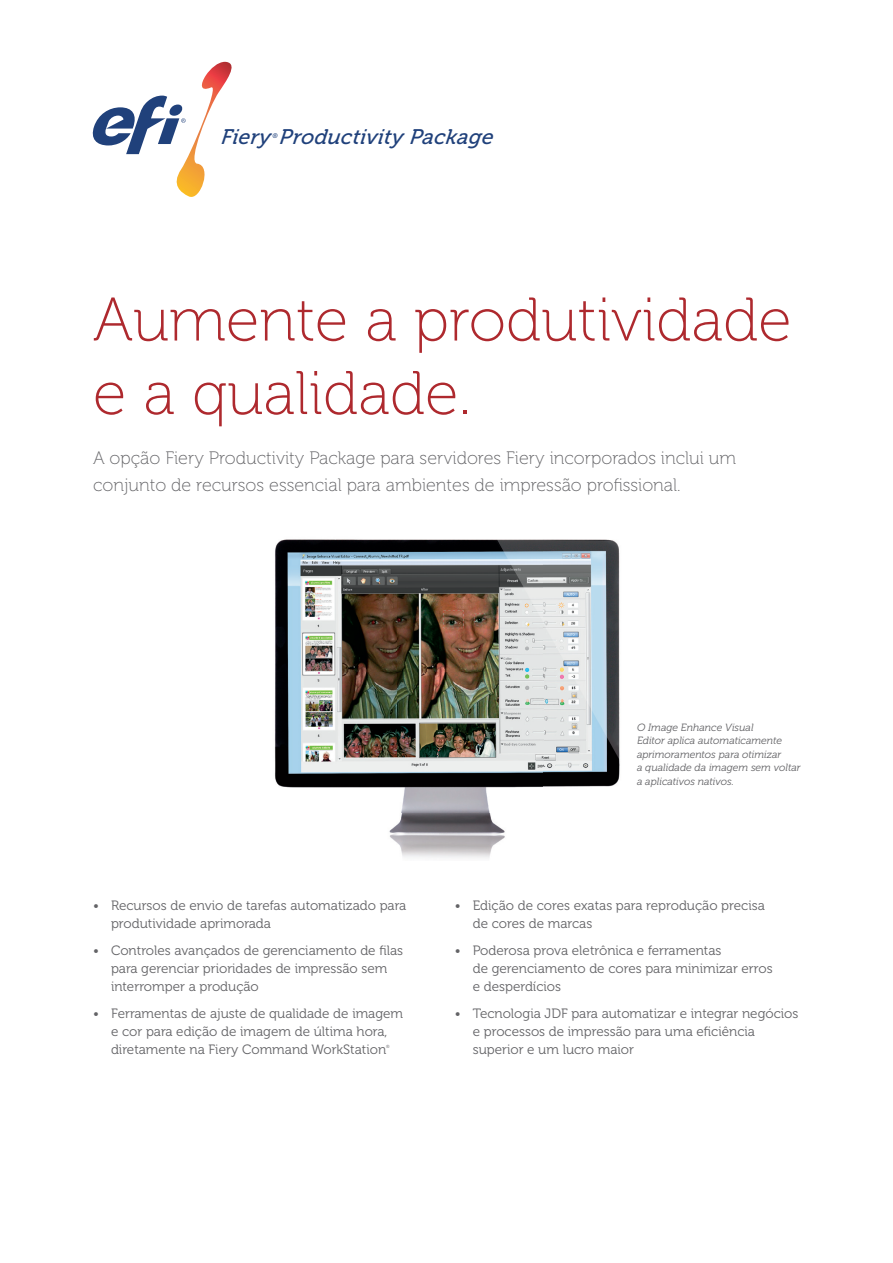
<style>
.page{position:relative;width:893px;height:1263px;background:#fff}
.page>*{position:absolute;margin:0;border:0;box-sizing:border-box;transform-origin:0 0}
.t1{font:61.5px/73.5px "Museo 100";color:#ae292e}
.t2{font:italic 21px "Museo 500";letter-spacing:.02em;color:#20417b}
.t3{font:18px/27px "Museo 100";color:#636366}
.t4{font:13.5px/18px "Museo 300";color:#636366}
.t5{font:italic 10.5px/13.5px "Museo 300";color:#636366}
.t6{font:italic 6.6px "Museo 500";color:#20417b}
.t7{font:4.5px "Museo 300";color:#636366}
</style>
<div class="page">
<svg style="left:92px;top:62px;width:140px;height:135px"></svg>
<img style="left:274px;top:539px;width:346px;height:319px">
<h2 class="t2" style="left:221px;top:125px;width:276px">Fiery Productivity Package</h2>
<p class="t6" style="left:272px;top:132px;width:8px">®</p>
<h1 class="t1" style="left:93px;top:284px;width:700px">Aumente a produtividade e a qualidade.</h1>
<h3 class="t3" style="left:93px;top:444px;width:645px">A opção Fiery Productivity Package para servidores Fiery incorporados inclui um conjunto de recursos essencial para ambientes de impressão profissional.</h3>
<p class="t4" style="left:111px;top:897px;width:297px;text-indent:-18px">• Recursos de envio de tarefas automatizado para produtividade aprimorada</p>
<p class="t4" style="left:111px;top:942px;width:294px;text-indent:-18px">• Controles avançados de gerenciamento de filas para gerenciar prioridades de impressão sem interromper a produção</p>
<p class="t4" style="left:93px;top:1005px;width:312px;text-align:center">• Ferramentas de ajuste de qualidade de imagem e cor para edição de imagem de última hora, diretamente na Fiery Command WorkStation</p>
<p class="t7" style="left:386px;top:1044px;width:5px">®</p>
<p class="t5" style="left:637px;top:720px;width:165px">O Image Enhance Visual<br>Editor aplica automaticamente aprimoramentos para otimizar<br>a qualidade da imagem sem voltar a aplicativos nativos.</p>
<p class="t4" style="left:473px;top:897px;width:294px;text-indent:-18px">• Edição de cores exatas para reprodução precisa de cores de marcas</p>
<p class="t4" style="left:473px;top:942px;width:301px;text-indent:-18px">• Poderosa prova eletrônica e ferramentas<br>de gerenciamento de cores para minimizar erros e desperdícios</p>
<p class="t4" style="left:473px;top:1005px;width:327px;text-indent:-18px">• Tecnologia JDF para automatizar e integrar negócios e processos de impressão para uma eficiência superior e um lucro maior</p>
</div>
